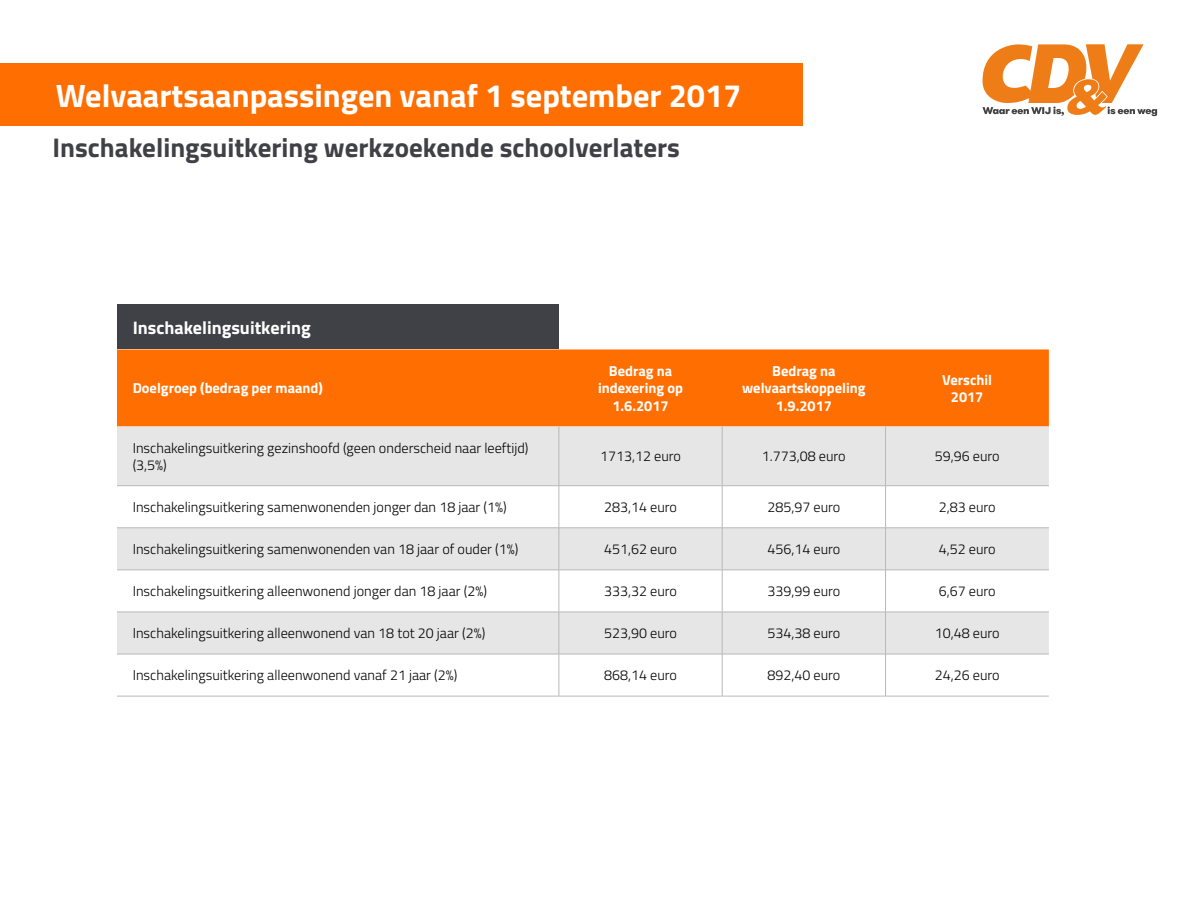
<style>
.page{position:relative;width:1200px;height:900px;background:#fff}
.page>*{position:absolute;margin:0;border:0;box-sizing:border-box;transform-origin:0 0}
.t1{font:700 32.4px "Titillium";color:#fff}
.t2{font:700 27px "Titillium";color:#404047}
.t3{font:700 18.15px "Titillium";color:#fff}
.t4{font:700 14.55px/17.4px "Titillium";color:#fff;text-align:center}
.t5{font:300 14.25px/17.1px "Titillium";color:#000}
</style>
<div class="page">
<div style="left:0;top:63px;width:802px;height:63px;background:#ff6e00"></div>
<svg style="left:982px;top:44px;width:175px;height:72px"></svg>
<div style="left:117px;top:304px;width:442px;height:45px;background:#404047"></div>
<div style="left:117px;top:349px;width:932px;height:78px;background:#ff6e00"></div>
<svg style="left:117px;top:427px;width:932px;height:227px;fill:#e6e6e6"></svg>
<hr style="left:559px;top:427px;width:1px;height:59px;background:#b8b8b8">
<hr style="left:722px;top:427px;width:1px;height:59px;background:#b8b8b8">
<hr style="left:885px;top:427px;width:1px;height:59px;background:#b8b8b8">
<hr style="left:117px;top:485px;width:442px;height:1px;background:#b8b8b8">
<hr style="left:559px;top:485px;width:163px;height:1px;background:#b8b8b8">
<hr style="left:559px;top:486px;width:1px;height:42px;background:#b8b8b8">
<hr style="left:722px;top:485px;width:164px;height:1px;background:#b8b8b8">
<hr style="left:722px;top:486px;width:1px;height:42px;background:#b8b8b8">
<hr style="left:886px;top:485px;width:163px;height:1px;background:#b8b8b8">
<hr style="left:885px;top:486px;width:1px;height:42px;background:#b8b8b8">
<hr style="left:117px;top:528px;width:442px;height:1px;background:#b8b8b8">
<hr style="left:559px;top:528px;width:163px;height:1px;background:#b8b8b8">
<hr style="left:559px;top:528px;width:1px;height:42px;background:#b8b8b8">
<hr style="left:722px;top:528px;width:164px;height:1px;background:#b8b8b8">
<hr style="left:722px;top:528px;width:1px;height:42px;background:#b8b8b8">
<hr style="left:886px;top:528px;width:163px;height:1px;background:#b8b8b8">
<hr style="left:885px;top:528px;width:1px;height:42px;background:#b8b8b8">
<hr style="left:117px;top:570px;width:442px;height:1px;background:#b8b8b8">
<hr style="left:559px;top:570px;width:163px;height:1px;background:#b8b8b8">
<hr style="left:559px;top:570px;width:1px;height:42px;background:#b8b8b8">
<hr style="left:722px;top:570px;width:164px;height:1px;background:#b8b8b8">
<hr style="left:722px;top:570px;width:1px;height:42px;background:#b8b8b8">
<hr style="left:886px;top:570px;width:163px;height:1px;background:#b8b8b8">
<hr style="left:885px;top:570px;width:1px;height:42px;background:#b8b8b8">
<hr style="left:117px;top:612px;width:442px;height:1px;background:#b8b8b8">
<hr style="left:559px;top:612px;width:163px;height:1px;background:#b8b8b8">
<hr style="left:559px;top:612px;width:1px;height:42px;background:#b8b8b8">
<hr style="left:722px;top:612px;width:164px;height:1px;background:#b8b8b8">
<hr style="left:722px;top:612px;width:1px;height:42px;background:#b8b8b8">
<hr style="left:886px;top:612px;width:163px;height:1px;background:#b8b8b8">
<hr style="left:885px;top:612px;width:1px;height:42px;background:#b8b8b8">
<hr style="left:117px;top:654px;width:442px;height:1px;background:#b8b8b8">
<hr style="left:559px;top:654px;width:163px;height:1px;background:#b8b8b8">
<hr style="left:559px;top:654px;width:1px;height:42px;background:#b8b8b8">
<hr style="left:722px;top:654px;width:164px;height:1px;background:#b8b8b8">
<hr style="left:722px;top:654px;width:1px;height:42px;background:#b8b8b8">
<hr style="left:886px;top:654px;width:163px;height:1px;background:#b8b8b8">
<hr style="left:885px;top:654px;width:1px;height:42px;background:#b8b8b8">
<hr style="left:117px;top:696px;width:442px;height:1px;background:#b8b8b8">
<hr style="left:559px;top:696px;width:163px;height:1px;background:#b8b8b8">
<hr style="left:722px;top:696px;width:164px;height:1px;background:#b8b8b8">
<hr style="left:886px;top:696px;width:163px;height:1px;background:#b8b8b8">
<h1 class="t1" style="left:56px;top:71px;width:687px">Welvaartsaanpassingen vanaf 1 september 2017</h1>
<h2 class="t2" style="left:52px;top:127px;width:629px">Inschakelingsuitkering werkzoekende schoolverlaters</h2>
<p class="t3" style="left:133px;top:314px;width:180px">Inschakelingsuitkering</p>
<p class="t4" style="left:133px;top:379px;width:192px">Doelgroep (bedrag per maand)</p>
<p class="t4" style="left:598px;top:362px;width:86px">Bedrag na indexering op<br>1.6.2017</p>
<p class="t4" style="left:742px;top:362px;width:125px">Bedrag na welvaartskoppeling<br>1.9.2017</p>
<p class="t4" style="left:942px;top:370px;width:52px">Verschil<br>2017</p>
<p class="t5" style="left:133px;top:439px;width:397px">Inschakelingsuitkering gezinshoofd (geen onderscheid naar leeftijd) (3,5%)</p>
<p class="t5" style="left:600px;top:447px;width:82px">1713,12 euro</p>
<p class="t5" style="left:762px;top:447px;width:85px">1.773,08 euro</p>
<p class="t5" style="left:935px;top:447px;width:66px">59,96 euro</p>
<p class="t5" style="left:133px;top:498px;width:376px">Inschakelingsuitkering samenwonenden jonger dan 18 jaar (1%)</p>
<p class="t5" style="left:604px;top:498px;width:74px">283,14 euro</p>
<p class="t5" style="left:767px;top:498px;width:74px">285,97 euro</p>
<p class="t5" style="left:939px;top:498px;width:58px">2,83 euro</p>
<p class="t5" style="left:133px;top:540px;width:387px">Inschakelingsuitkering samenwonenden van 18 jaar of ouder (1%)</p>
<p class="t5" style="left:604px;top:540px;width:74px">451,62 euro</p>
<p class="t5" style="left:767px;top:540px;width:74px">456,14 euro</p>
<p class="t5" style="left:939px;top:540px;width:58px">4,52 euro</p>
<p class="t5" style="left:133px;top:582px;width:356px">Inschakelingsuitkering alleenwonend jonger dan 18 jaar (2%)</p>
<p class="t5" style="left:604px;top:582px;width:74px">333,32 euro</p>
<p class="t5" style="left:767px;top:582px;width:74px">339,99 euro</p>
<p class="t5" style="left:939px;top:582px;width:58px">6,67 euro</p>
<p class="t5" style="left:133px;top:624px;width:354px">Inschakelingsuitkering alleenwonend van 18 tot 20 jaar (2%)</p>
<p class="t5" style="left:604px;top:624px;width:74px">523,90 euro</p>
<p class="t5" style="left:767px;top:624px;width:74px">534,38 euro</p>
<p class="t5" style="left:935px;top:624px;width:66px">10,48 euro</p>
<p class="t5" style="left:133px;top:666px;width:326px">Inschakelingsuitkering alleenwonend vanaf 21 jaar (2%)</p>
<p class="t5" style="left:604px;top:666px;width:74px">868,14 euro</p>
<p class="t5" style="left:767px;top:666px;width:74px">892,40 euro</p>
<p class="t5" style="left:935px;top:666px;width:66px">24,26 euro</p>
</div>
